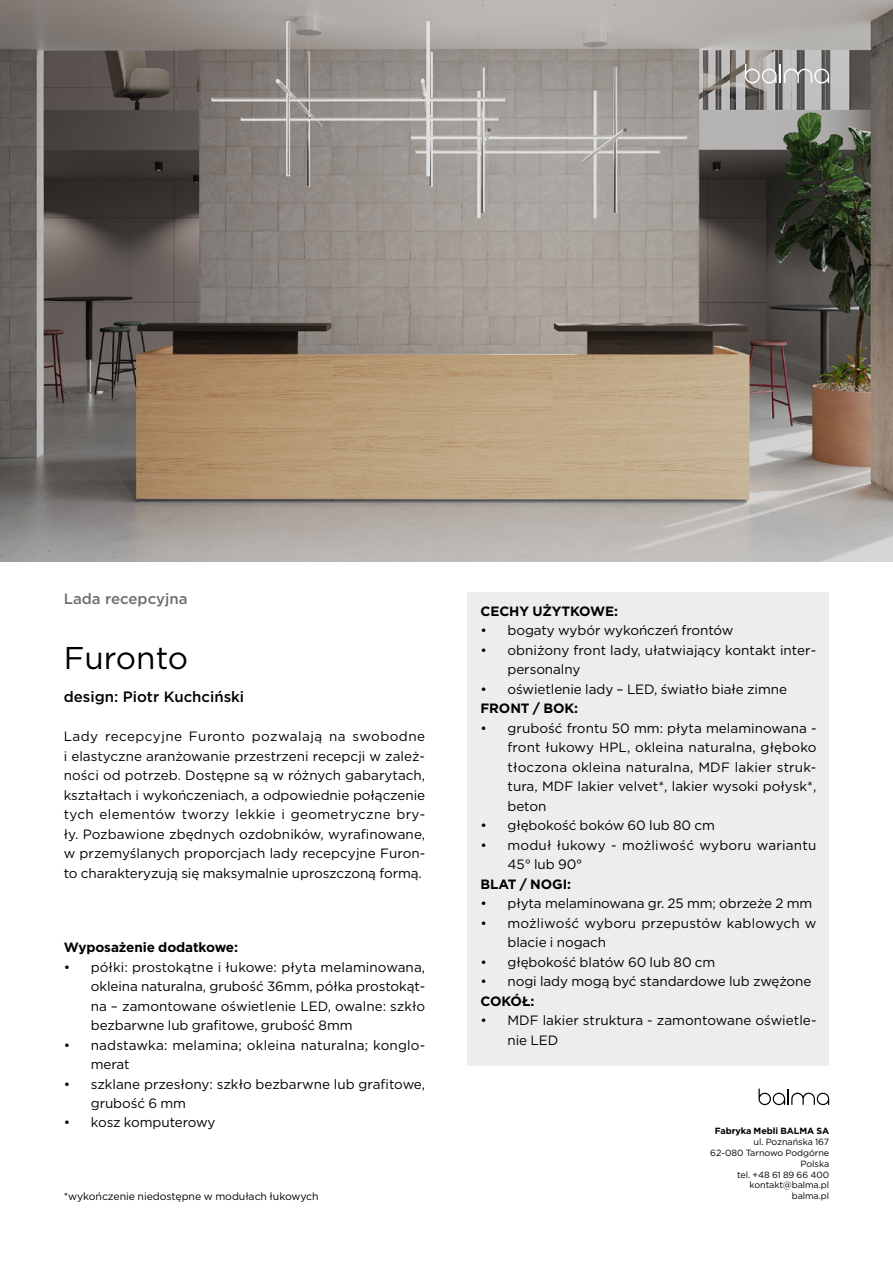
<style>
.page{position:relative;width:893px;height:1263px;background:#fff}
.page>*{position:absolute;margin:0;border:0;box-sizing:border-box;transform-origin:0 0}
.t1{font:31.5px "Gotham";color:#000}
.t2{font:500 15px "Gotham";color:#000}
.t3{font:500 15px "Gotham";color:#706f6f}
.t4{font:13.5px/19.5px "Gotham";letter-spacing:-.005em;color:#000}
.t5{font:13.5px/19.5px "Gotham";letter-spacing:.015em;color:#000}
.t6{font:700 13.5px "Gotham";letter-spacing:-.005em;color:#000}
.t7{font:10.5px "Gotham";letter-spacing:-.005em;color:#000}
.t8{font:9px/10.8px "Gotham";letter-spacing:-.005em;color:#000;text-align:right}
.t9{font:700 9px "Gotham";letter-spacing:-.005em;color:#000}
</style>
<div class="page">
<img style="left:0;top:0;width:893px;height:561px">
<div style="left:468px;top:592px;width:361px;height:473px;background:#ededed"></div>
<svg style="left:759px;top:1089px;width:70px;height:16px"></svg>
<svg style="left:745px;top:64px;width:84px;height:19px;background:#b4b2b1"></svg>
<p class="t3" style="left:64px;top:589px;width:125px">Lada recepcyjna</p>
<h1 class="t1" style="left:64px;top:638px;width:126px">Furonto</h1>
<p class="t2" style="left:64px;top:686px;width:182px">design: Piotr Kuchciński</p>
<p class="t4" style="left:64px;top:726px;width:363px;text-align:justify">Lady recepcyjne Furonto pozwalają na swobodne i elastyczne aranżowanie przestrzeni recepcji w zależ&shy;ności od potrzeb. Dostępne są w różnych gabarytach, kształtach i wykończeniach, a odpowiednie połączenie tych elementów tworzy lekkie i geometryczne bry&shy;ły. Pozbawione zbędnych ozdobników, wyrafinowane, w przemyślanych proporcjach lady recepcyjne Furon&shy;to charakteryzują się maksymalnie uproszczoną formą.</p>
<p class="t6" style="left:64px;top:938px;width:176px">Wyposażenie dodatkowe:</p>
<p class="t4" style="left:91px;top:957px;width:336px;text-align:justify;text-indent:-27px">• półki: prostokątne i łukowe: płyta melaminowana, okleina naturalna, grubość 36mm, półka prostokąt&shy;na – zamontowane oświetlenie LED, owalne: szkło bezbarwne lub grafitowe, grubość 8mm</p>
<p class="t5" style="left:91px;top:1035px;width:336px;text-indent:-27px">• nadstawka: melamina; okleina naturalna; konglo&shy;merat</p>
<p class="t4" style="left:91px;top:1074px;width:336px;text-indent:-27px">• szklane przesłony: szkło bezbarwne lub grafitowe, grubość 6 mm</p>
<p class="t4" style="left:64px;top:1113px;width:153px">• kosz komputerowy</p>
<p class="t7" style="left:64px;top:1189px;width:256px">*wykończenie niedostępne w modułach łukowych</p>
<p class="t6" style="left:480px;top:602px;width:139px">CECHY UŻYTKOWE:</p>
<p class="t4" style="left:480px;top:620px;width:255px">• bogaty wybór wykończeń frontów</p>
<p class="t4" style="left:507px;top:640px;width:310px;text-indent:-27px">• obniżony front lady, ułatwiający kontakt inter&shy;personalny</p>
<p class="t4" style="left:480px;top:679px;width:308px">• oświetlenie lady – LED, światło białe zimne</p>
<p class="t6" style="left:480px;top:699px;width:99px">FRONT / BOK:</p>
<p class="t4" style="left:507px;top:718px;width:311px;text-align:justify;text-indent:-27px">• grubość frontu 50 mm: płyta melaminowana - front łukowy HPL, okleina naturalna, głęboko tłoczona okleina naturalna, MDF lakier struk&shy;tura, MDF lakier velvet*, lakier wysoki połysk*, beton</p>
<p class="t4" style="left:480px;top:815px;width:236px">• głębokość boków 60 lub 80 cm</p>
<p class="t5" style="left:507px;top:835px;width:310px;text-indent:-27px">• moduł łukowy - możliwość wyboru wariantu<br>45° lub 90°</p>
<p class="t6" style="left:480px;top:875px;width:92px">BLAT / NOGI:</p>
<p class="t4" style="left:480px;top:893px;width:333px">• płyta melaminowana gr. 25 mm; obrzeże 2 mm</p>
<p class="t4" style="left:507px;top:913px;width:310px;text-indent:-27px">• możliwość wyboru przepustów kablowych w blacie i nogach</p>
<p class="t4" style="left:480px;top:952px;width:236px">• głębokość blatów 60 lub 80 cm</p>
<p class="t4" style="left:480px;top:971px;width:332px">• nogi lady mogą być standardowe lub zwężone</p>
<p class="t6" style="left:480px;top:992px;width:56px">COKÓŁ:</p>
<p class="t4" style="left:507px;top:1010px;width:310px;text-indent:-27px">• MDF lakier struktura - zamontowane oświetle&shy;nie LED</p>
<p class="t9" style="left:715px;top:1125px;width:116px">Fabryka Mebli BALMA SA</p>
<p class="t8" style="left:710px;top:1136px;width:120px">ul. Poznańska 167<br>62-080 Tarnowo Podgórne<br>Polska<br>tel. +48 61 89 66 400 kontakt@balma.pl balma.pl</p>
</div>
